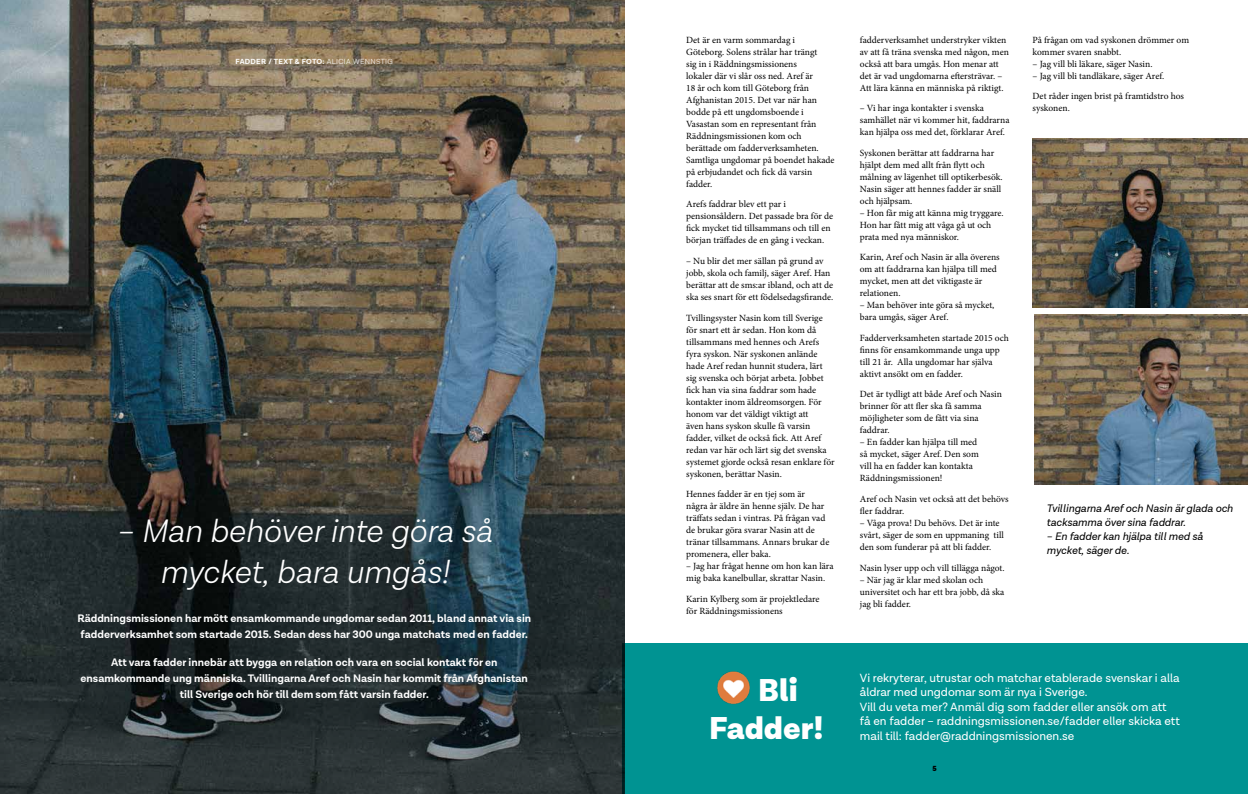
<style>
.page{position:relative;width:1248px;height:794px;background:#fff}
.page>*{position:absolute;margin:0;border:0;box-sizing:border-box;transform-origin:0 0}
.t1{font:italic 300 33px/41.6px "Lota Grotesque";color:#fff;text-align:center}
.t2{font:900 32px/38.4px "Lota Grotesque";color:#fff}
.t3{font:12px/14.4px "Lota Grotesque";color:#fff}
.t4{font:700 11px/16px "Lota Grotesque";color:#fff}
.t5{font:italic 11px/14px "Lota Grotesque";color:#000}
.t6{font:9.5px/12px "Minion Pro";color:#000}
.t7{font:700 7.5px "Lota Grotesque";letter-spacing:.04em;color:#fff}
.t8{font:900 7.5px "Lota Grotesque";color:#000}
.s1{font-weight:600}
.s2{font-weight:300}
</style>
<div class="page">
<img style="left:0;top:0;width:624px;height:565px">
<svg style="left:0;top:565px;width:624px;height:229px;background:#242e31"></svg>
<div style="left:622px;top:643px;width:625px;height:151px;background:#009392"></div>
<img style="left:717px;top:671px;width:33px;height:34px">
<img style="left:1032px;top:138px;width:215px;height:170px">
<img style="left:1034px;top:315px;width:213px;height:170px">
<p class="t7" style="left:235px;top:57px;width:159px">FADDER / TEXT &amp; FOTO<span class="s1">:</span> <span class="s2">ALICIA WENNSTIG</span></p>
<h1 class="t1" style="left:116px;top:510px;width:377px">– Man behöver inte göra så mycket, bara umgås!</h1>
<p class="t4" style="left:77px;top:611px;width:455px">Räddningsmissionen har mött ensamkommande ungdomar sedan 2011, bland annat via sin fadderverksamhet som startade 2015. Sedan dess har 300 unga matchats med en fadder.</p>
<p class="t4" style="left:81px;top:654px;width:449px;text-align:center">Att vara fadder innebär att bygga en relation och vara en social kontakt för en ensamkommande ung människa. Tvillingarna Aref och Nasin har kommit från Afghanistan till Sverige och hör till dem som fått varsin fadder.</p>
<p class="t6" style="left:686px;top:34px;width:150px">Det är en varm sommardag i<br>Göteborg. Solens strålar har trängt<br>sig in i Räddningsmissionens<br>lokaler där vi slår oss ned. Aref är<br>18 år och kom till Göteborg från<br>Afghanistan 2015. Det var när han bodde på ett ungdomsboende i<br>Vasastan som en representant från<br>Räddningsmissionen kom och berättade om fadderverksamheten.<br>Samtliga ungdomar på boendet hakade på erbjudandet och fick då varsin fadder.</p>
<p class="t6" style="left:686px;top:198px;width:148px">Arefs faddrar blev ett par i pensionsåldern. Det passade bra för de fick mycket tid tillsammans och till en början träffades de en gång i veckan.</p>
<p class="t6" style="left:686px;top:255px;width:148px">– Nu blir det mer sällan på grund av jobb, skola och familj, säger Aref. Han berättar att de sms:ar ibland, och att de ska ses snart för ett födelsedagsfirande.</p>
<p class="t6" style="left:686px;top:311px;width:150px">Tvillingsyster Nasin kom till Sverige för snart ett år sedan. Hon kom då tillsammans med hennes och Arefs fyra syskon. När syskonen anlände hade Aref redan hunnit studera, lärt sig svenska och börjat arbeta. Jobbet fick han via sina faddrar som hade kontakter inom äldreomsorgen. För honom var det väldigt viktigt att<br>även hans syskon skulle få varsin fadder, vilket de också fick. Att Aref redan var här och lärt sig det svenska systemet gjorde också resan enklare för syskonen, berättar Nasin.</p>
<p class="t6" style="left:686px;top:488px;width:145px">Hennes fadder är en tjej som är<br>några år äldre än henne själv. De har träffats sedan i vintras. På frågan vad de brukar göra svarar Nasin att de tränar tillsammans. Annars brukar de promenera, eller baka.</p>
<p class="t6" style="left:686px;top:560px;width:149px">– Jag har frågat henne om hon kan lära mig baka kanelbullar, skrattar Nasin.</p>
<p class="t6" style="left:686px;top:592px;width:135px">Karin Kylberg som är projektledare för Räddningsmissionens</p>
<h2 class="t2" style="left:709px;top:672px;width:116px;text-indent:49px">Bli<br>Fadder!</h2>
<p class="t6" style="left:859px;top:34px;width:150px">fadderverksamhet understryker vikten av att få träna svenska med någon, men också att bara umgås. Hon menar att det är vad ungdomarna eftersträvar. – Att lära känna en människa på riktigt.</p>
<p class="t6" style="left:859px;top:102px;width:151px">– Vi har inga kontakter i svenska samhället när vi kommer hit, faddrarna kan hjälpa oss med det, förklarar Aref.</p>
<p class="t6" style="left:859px;top:147px;width:144px">Syskonen berättar att faddrarna har hjälpt dem med allt från flytt och målning av lägenhet till optikerbesök.<br>Nasin säger att hennes fadder är snäll och hjälpsam.</p>
<p class="t6" style="left:859px;top:207px;width:145px">– Hon får mig att känna mig tryggare.<br>Hon har fått mig att våga gå ut och prata med nya människor.</p>
<p class="t6" style="left:859px;top:251px;width:141px">Karin, Aref och Nasin är alla överens om att faddrarna kan hjälpa till med mycket, men att det viktigaste är relationen.</p>
<p class="t6" style="left:859px;top:299px;width:136px">– Man behöver inte göra så mycket, bara umgås, säger Aref.</p>
<p class="t6" style="left:859px;top:332px;width:150px">Fadderverksamheten startade 2015 och finns för ensamkommande unga upp till 21 år. Alla ungdomar har själva aktivt ansökt om en fadder.</p>
<p class="t6" style="left:859px;top:388px;width:143px">Det är tydligt att både Aref och Nasin brinner för att fler ska få samma möjligheter som de fått via sina faddrar.</p>
<p class="t6" style="left:859px;top:436px;width:120px">– En fadder kan hjälpa till med så mycket, säger Aref. Den som vill ha en fadder kan kontakta<br>Räddningsmissionen!</p>
<p class="t6" style="left:859px;top:493px;width:150px">Aref och Nasin vet också att det behövs fler faddrar.</p>
<p class="t6" style="left:859px;top:517px;width:145px">– Våga prova! Du behövs. Det är inte svårt, säger de som en uppmaning till den som funderar på att bli fadder.</p>
<p class="t6" style="left:859px;top:561px;width:146px">Nasin lyser upp och vill tillägga något.</p>
<p class="t6" style="left:859px;top:573px;width:146px">– När jag är klar med skolan och universitet och har ett bra jobb, då ska jag bli fadder.</p>
<p class="t6" style="left:1032px;top:34px;width:158px">På frågan om vad syskonen drömmer om kommer svaren snabbt.</p>
<p class="t6" style="left:1032px;top:58px;width:121px">– Jag vill bli läkare, säger Nasin.</p>
<p class="t6" style="left:1032px;top:66px;width:153px;line-height:20.5px">– Jag vill bli tandläkare, säger Aref.<br>Det råder ingen brist på framtidstro hos</p>
<p class="t6" style="left:1032px;top:102px;width:39px">syskonen.</p>
<p class="t5" style="left:1046px;top:502px;width:188px">Tvillingarna Aref och Nasin är glada och tacksamma över sina faddrar.</p>
<p class="t5" style="left:1046px;top:530px;width:158px">– En fadder kan hjälpa till med så mycket, säger de.</p>
<p class="t3" style="left:859px;top:671px;width:321px">Vi rekryterar, utrustar och matchar etablerade svenskar i alla åldrar med ungdomar som är nya i Sverige.<br>Vill du veta mer? Anmäl dig som fadder eller ansök om att få en fadder – raddningsmissionen.se/fadder eller skicka ett mail till: fadder@raddningsmissionen.se</p>
<p class="t8" style="left:932px;top:764px;width:6px">5</p>
</div>
